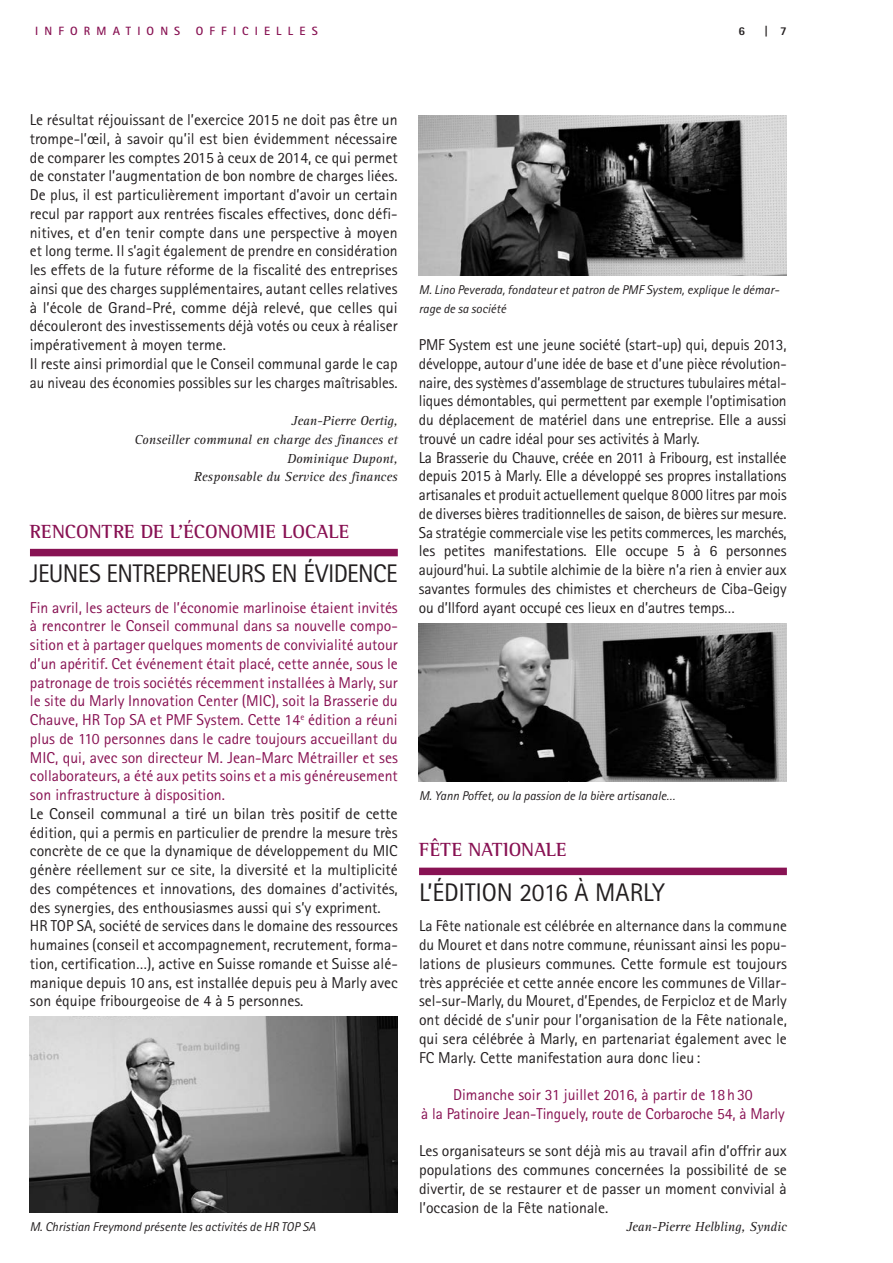
<style>
.page{position:relative;width:893px;height:1263px;background:#fff}
.page>*{position:absolute;margin:0;border:0;box-sizing:border-box;transform-origin:0 0}
.t1{font:25.5px "Rotis Sans Serif";letter-spacing:-.025em;color:#231f20}
.t2{font:700 19.5px "Rotis Semi Serif";color:#881253}
.t3{font:15.75px/18.8px "Rotis Sans Serif";color:#231f20}
.t4{font:15.75px/18.8px "Rotis Sans Serif";color:#881253;text-align:justify}
.t5{font:italic 13.5px/18.8px "Rotis Serif";color:#231f20;text-align:right}
.t6{font:italic 12.75px/18.8px "Rotis Sans Serif";color:#231f20}
.t7{font:700 12px "Rotis Sans Serif";letter-spacing:.51em;color:#881253}
.t8{font:800 12px "Rotis Sans Serif";color:#231f20}
</style>
<div class="page">
<div style="left:30px;top:549px;width:368px;height:7px;background:#881253"></div>
<img style="left:30px;top:1016px;width:368px;height:197px">
<img style="left:419px;top:116px;width:368px;height:159px">
<img style="left:419px;top:624px;width:368px;height:158px">
<div style="left:419px;top:868px;width:368px;height:7px;background:#881253"></div>
<p class="t7" style="left:35px;top:23px;width:146px">INFORMATIONS</p>
<p class="t7" style="left:196px;top:23px;width:123px">OFFICIELLES</p>
<p class="t8" style="left:738px;top:23px;width:8px">6</p>
<p class="t8" style="left:764px;top:23px;width:24px">| 7</p>
<p class="t3" style="left:30px;top:110px;width:369px">Le résultat réjouissant de l’exercice 2015 ne doit pas être un trompe-l’œil, à savoir qu’il est bien évidemment nécessaire de comparer les comptes 2015 à ceux de 2014, ce qui permet de constater l’augmentation de bon nombre de charges liées.<br>De plus, il est particulièrement important d’avoir un certain recul par rapport aux rentrées fiscales effectives, donc défi&shy;nitives, et d’en tenir compte dans une perspective à moyen et long terme. Il s’agit également de prendre en considération les effets de la future réforme de la fiscalité des entreprises ainsi que des charges supplémentaires, autant celles relatives à l’école de Grand-Pré, comme déjà relevé, que celles qui découleront des investissements déjà votés ou ceux à réaliser impérativement à moyen terme.<br>Il reste ainsi primordial que le Conseil communal garde le cap au niveau des économies possibles sur les charges maîtrisables.</p>
<p class="t5" style="left:135px;top:412px;width:264px">Jean-Pierre Oertig,<br>Conseiller communal en charge des finances et<br>Dominique Dupont,<br>Responsable du Service des finances</p>
<p class="t2" style="left:30px;top:519px;width:321px">RENCONTRE DE L’ÉCONOMIE LOCALE</p>
<h1 class="t1" style="left:30px;top:558px;width:369px">JEUNES ENTREPRENEURS EN ÉVIDENCE</h1>
<p class="t4" style="left:30px;top:598px;width:369px">Fin avril, les acteurs de l’économie marlinoise étaient invités à rencontrer le Conseil communal dans sa nouvelle compo&shy;sition et à partager quelques moments de convivialité autour d’un apéritif. Cet événement était placé, cette année, sous le patronage de trois sociétés récemment installées à Marly, sur le site du Marly Innovation Center (MIC), soit la Brasserie du Chauve, HR Top SA et PMF System. Cette 14<sup>e</sup> édition a réuni plus de 110 personnes dans le cadre toujours accueillant du MIC, qui, avec son directeur M. Jean-Marc Métrailler et ses collaborateurs, a été aux petits soins et a mis généreusement son infrastructure à disposition.</p>
<p class="t3" style="left:30px;top:804px;width:369px">Le Conseil communal a tiré un bilan très positif de cette édition, qui a permis en particulier de prendre la mesure très concrète de ce que la dynamique de développement du MIC génère réellement sur ce site, la diversité et la multiplicité des compétences et innovations, des domaines d’activités, des synergies, des enthousiasmes aussi qui s’y expriment.<br>HR TOP SA, société de services dans le domaine des ressources humaines (conseil et accompagnement, recrutement, forma&shy;tion, certification…), active en Suisse romande et Suisse alé&shy;manique depuis 10 ans, est installée depuis peu à Marly avec son équipe fribourgeoise de 4 à 5 personnes.</p>
<p class="t6" style="left:30px;top:1218px;width:287px">M. Christian Freymond présente les activités de HR TOP SA</p>
<p class="t6" style="left:419px;top:280px;width:362px">M. Lino Peverada, fondateur et patron de PMF System, explique le démar&shy;rage de sa société</p>
<p class="t3" style="left:419px;top:335px;width:369px">PMF System est une jeune société (start-up) qui, depuis 2013, développe, autour d’une idée de base et d’une pièce révolution&shy;naire, des systèmes d’assemblage de structures tubulaires métal&shy;liques démontables, qui permettent par exemple l’optimisation du déplacement de matériel dans une entreprise. Elle a aussi trouvé un cadre idéal pour ses activités à Marly.<br>La Brasserie du Chauve, créée en 2011 à Fribourg, est installée depuis 2015 à Marly. Elle a développé ses propres installations artisanales et produit actuellement quelque 8000 litres par mois de diverses bières traditionnelles de saison, de bières sur mesure.<br>Sa stratégie commerciale vise les petits commerces, les marchés, les petites manifestations. Elle occupe 5 à 6 personnes aujourd’hui. La subtile alchimie de la bière n’a rien à envier aux savantes formules des chimistes et chercheurs de Ciba-Geigy ou d’Ilford ayant occupé ces lieux en d’autres temps…</p>
<p class="t6" style="left:419px;top:786px;width:258px">M. Yann Poffet, ou la passion de la bière artisanale…</p>
<p class="t2" style="left:419px;top:838px;width:149px">FÊTE NATIONALE</p>
<h1 class="t1" style="left:419px;top:877px;width:247px">L’ÉDITION 2016 À MARLY</h1>
<p class="t3" style="left:419px;top:916px;width:369px;text-align:justify">La Fête nationale est célébrée en alternance dans la commune du Mouret et dans notre commune, réunissant ainsi les popu&shy;lations de plusieurs communes. Cette formule est toujours très appréciée et cette année encore les communes de Villar&shy;sel-sur-Marly, du Mouret, d’Ependes, de Ferpicloz et de Marly ont décidé de s’unir pour l’organisation de la Fête nationale, qui sera célébrée à Marly, en partenariat également avec le FC Marly. Cette manifestation aura donc lieu:</p>
<p class="t4" style="left:421px;top:1085px;width:365px;text-align:center">Dimanche soir 31 juillet 2016, à partir de 18h30<br>à la Patinoire Jean-Tinguely, route de Corbaroche 54, à Marly</p>
<p class="t3" style="left:419px;top:1141px;width:369px;text-align:justify">Les organisateurs se sont déjà mis au travail afin d’offrir aux populations des communes concernées la possibilité de se divertir, de se restaurer et de passer un moment convivial à l’occasion de la Fête nationale.</p>
<p class="t5" style="left:626px;top:1218px;width:162px">Jean-Pierre Helbling, Syndic</p>
</div>
